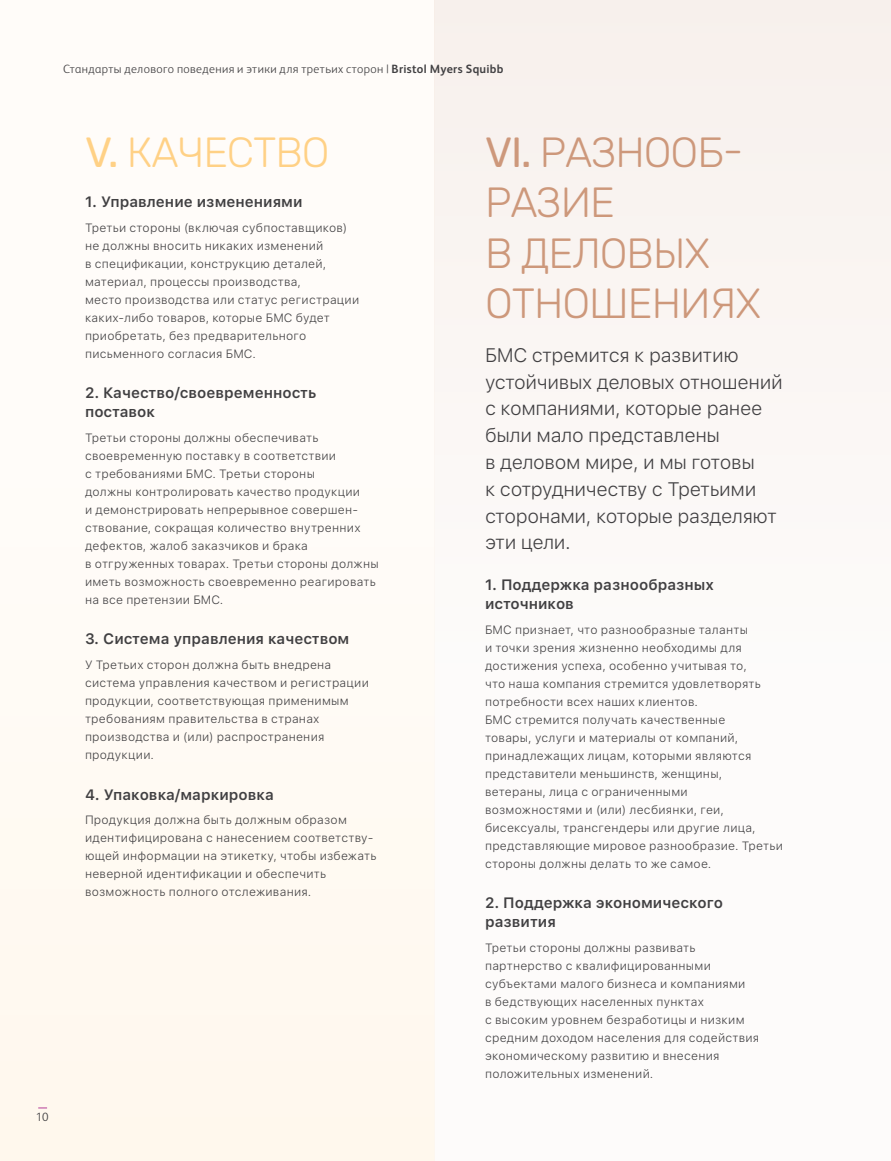
<style>
.page{position:relative;width:891px;height:1161px;background:#fff}
.page>*{position:absolute;margin:0;border:0;box-sizing:border-box;transform-origin:0 0}
.t1{font:300 42px/50.4px "Rubik";letter-spacing:-.025em;color:#cd987b}
.t2{font:300 42px "Rubik";letter-spacing:-.025em;color:#ffd186}
.t3{font:300 19.5px/26.8px "SF Pro Text";letter-spacing:-.02em;color:#414042}
.t4{font:600 15px/19px "SF Pro Text";color:#414042}
.t5{font:300 12px/18px "SF Pro Text";letter-spacing:.02em;color:#414042}
.t6{font:300 12px "BMS Humanity";letter-spacing:.035em;color:#414042}
.s1{font-weight:700}
.s2{font-weight:400}
</style>
<div class="page">
<div style="left:0;top:0;width:435px;height:1161px;background:#fffbf7"></div>
<div style="left:435px;top:0;width:456px;height:1161px;background:#fcfaf8"></div>
<p class="t6" style="left:63px;top:61px;width:442px">Стандарты делового поведения и этики для третьих сторон | <span class="s1">Bristol Myers Squibb</span></p>
<h1 class="t2" style="left:85px;top:129px;width:246px"><span class="s2">V.</span> КАЧЕСТВО</h1>
<p class="t4" style="left:85px;top:192px;width:219px">1. Управление изменениями</p>
<p class="t5" style="left:85px;top:218px;width:276px">Третьи стороны (включая субпоставщиков) не должны вносить никаких изменений<br>в спецификации, конструкцию деталей, материал, процессы производства,<br>место производства или статус регистрации каких-либо товаров, которые БМС будет приобретать, без предварительного письменного согласия БМС.</p>
<p class="t4" style="left:85px;top:383px;width:233px">2. Качество/своевременность поставок</p>
<p class="t5" style="left:85px;top:428px;width:295px">Третьи стороны должны обеспечивать своевременную поставку в соответствии<br>с требованиями БМС. Третьи стороны<br>должны контролировать качество продукции<br>и демонстрировать непрерывное совершен&shy;ствование, сокращая количество внутренних дефектов, жалоб заказчиков и брака<br>в отгруженных товарах. Третьи стороны должны иметь возможность своевременно реагировать на все претензии БМС.</p>
<p class="t4" style="left:85px;top:629px;width:266px">3. Система управления качеством</p>
<p class="t5" style="left:85px;top:656px;width:285px">У Третьих сторон должна быть внедрена система управления качеством и регистрации продукции, соответствующая применимым требованиям правительства в странах производства и (или) распространения продукции.</p>
<p class="t4" style="left:85px;top:784px;width:190px">4. Упаковка/маркировка</p>
<p class="t5" style="left:85px;top:811px;width:293px">Продукция должна быть должным образом идентифицирована с нанесением соответству&shy;ющей информации на этикетку, чтобы избежать неверной идентификации и обеспечить возможность полного отслеживания.</p>
<p class="t6" style="left:36px;top:1109px;width:14px">10</p>
<h1 class="t1" style="left:485px;top:128px;width:277px"><span class="s2">VI.</span> РАЗНООБ-<br>РАЗИЕ<br>В ДЕЛОВЫХ<br>ОТНОШЕНИЯХ</h1>
<h2 class="t3" style="left:485px;top:341px;width:299px">БМС стремится к развитию устойчивых деловых отношений с компаниями, которые ранее были мало представлены<br>в деловом мире, и мы готовы<br>к сотрудничеству с Третьими сторонами, которые разделяют эти цели.</h2>
<p class="t4" style="left:485px;top:574px;width:231px">1. Поддержка разнообразных источников</p>
<p class="t5" style="left:485px;top:620px;width:299px">БМС признает, что разнообразные таланты<br>и точки зрения жизненно необходимы для достижения успеха, особенно учитывая то,<br>что наша компания стремится удовлетворять потребности всех наших клиентов.<br>БМС стремится получать качественные<br>товары, услуги и материалы от компаний, принадлежащих лицам, которыми являются представители меньшинств, женщины, ветераны, лица с ограниченными возможностями и (или) лесбиянки, геи, бисексуалы, трансгендеры или другие лица, представляющие мировое разнообразие. Третьи стороны должны делать то же самое.</p>
<p class="t4" style="left:485px;top:893px;width:240px">2. Поддержка экономического развития</p>
<p class="t5" style="left:485px;top:938px;width:276px">Третьи стороны должны развивать партнерство с квалифицированными субъектами малого бизнеса и компаниями<br>в бедствующих населенных пунктах<br>с высоким уровнем безработицы и низким средним доходом населения для содействия экономическому развитию и внесения положительных изменений.</p>
</div>
